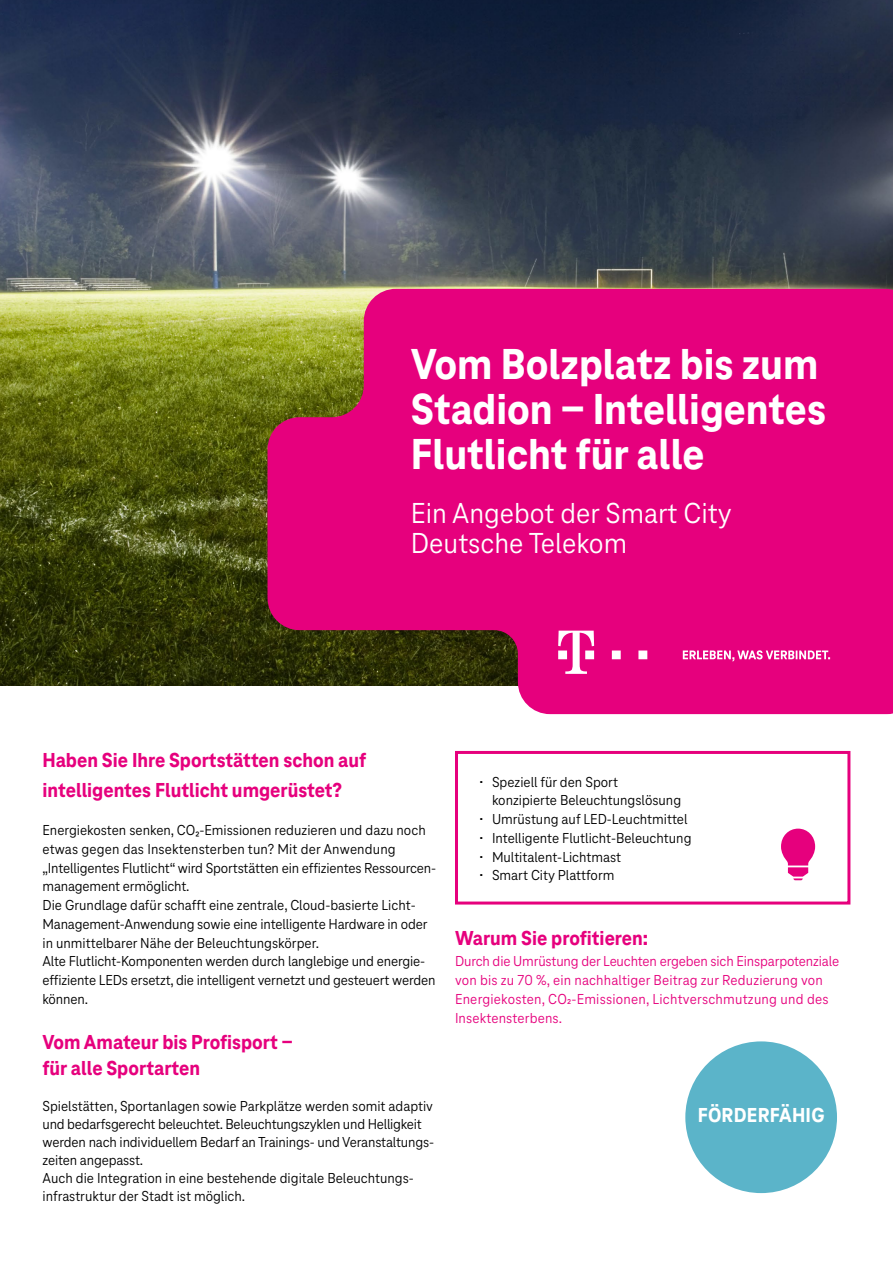
<style>
.page{position:relative;width:893px;height:1263px;background:#fff}
.page>*{position:absolute;margin:0;border:0;box-sizing:border-box;transform-origin:0 0}
.t1{font:800 45px/45px "Tele Neo";color:#fff}
.t2{font:30px/30px "Tele Neo";color:#fff}
.t3{font:800 21px/30px "Tele Neo";color:#e6007d}
.t4{font:800 21px "Tele Neo";letter-spacing:.01em;color:#fff}
.t5{font:15px/18.8px "Tele Neo";letter-spacing:-.005em;color:#000}
.t6{font:15px/18.8px "Tele Neo";letter-spacing:.01em;color:#e6007d}
</style>
<div class="page">
<img style="left:0;top:0;width:893px;height:685px">
<svg style="left:267px;top:289px;width:626px;height:425px;background:#d91177"></svg>
<svg style="left:683px;top:650px;width:147px;height:11px"></svg>
<svg style="left:558px;top:631px;width:36px;height:43px"></svg>
<svg style="left:612px;top:650px;width:9px;height:9px"></svg>
<svg style="left:638px;top:650px;width:9px;height:9px"></svg>
<div style="left:455px;top:751px;width:395px;height:153px;border:3px solid #e6007d"></div>
<svg style="left:781px;top:829px;width:34px;height:51px"></svg>
<div style="left:685px;top:1041px;width:152px;height:152px;background:#5bb4c9;border-radius:50%"></div>
<h1 class="t1" style="left:411px;top:342px;width:417px">Vom Bolzplatz bis zum<br>Stadion − Intelligentes<br>Flutlicht für alle</h1>
<h2 class="t2" style="left:411px;top:498px;width:322px">Ein Angebot der Smart City<br>Deutsche Telekom</h2>
<h3 class="t3" style="left:43px;top:745px;width:325px">Haben Sie Ihre Sportstätten schon auf intelligentes Flutlicht umgerüstet?</h3>
<p class="t5" style="left:43px;top:821px;width:395px">Energiekosten senken, CO₂-Emissionen reduzieren und dazu noch etwas gegen das Insektensterben tun? Mit der Anwendung „Intelligentes Flutlicht“ wird Sportstätten ein effizientes Ressourcen&shy;management ermöglicht.<br>Die Grundlage dafür schafft eine zentrale, Cloud-basierte Licht-Management-Anwendung sowie eine intelligente Hardware in oder in unmittelbarer Nähe der Beleuchtungskörper.<br>Alte Flutlicht-Komponenten werden durch langlebige und energie&shy;effiziente LEDs ersetzt, die intelligent vernetzt und gesteuert werden können.</p>
<h3 class="t3" style="left:43px;top:1029px;width:252px;line-height:26.2px">Vom Amateur bis Profisport − für alle Sportarten</h3>
<p class="t5" style="left:43px;top:1097px;width:393px;line-height:18px">Spielstätten, Sportanlagen sowie Parkplätze werden somit adaptiv und bedarfsgerecht beleuchtet. Beleuchtungszyklen und Helligkeit werden nach individuellem Bedarf an Trainings- und Veranstaltungs&shy;zeiten angepasst.<br>Auch die Integration in eine bestehende digitale Beleuchtungs&shy;infrastruktur der Stadt ist möglich.</p>
<p class="t5" style="left:492px;top:772px;width:191px;text-indent:-13px">• Speziell für den Sport konzipierte Beleuchtungslösung</p>
<p class="t5" style="left:479px;top:810px;width:210px">• Umrüstung auf LED-Leuchtmittel</p>
<p class="t5" style="left:479px;top:828px;width:214px">• Intelligente Flutlicht-Beleuchtung</p>
<p class="t5" style="left:479px;top:847px;width:143px">• Multitalent-Lichtmast</p>
<p class="t5" style="left:479px;top:866px;width:137px">• Smart City Plattform</p>
<h3 class="t3" style="left:455px;top:923px;width:195px">Warum Sie profitieren:</h3>
<p class="t6" style="left:455px;top:952px;width:386px">Durch die Umrüstung der Leuchten ergeben sich Einsparpotenziale von bis zu 70 %, ein nachhaltiger Beitrag zur Reduzierung von Energiekosten, CO2-Emissionen, Lichtverschmutzung und des Insektensterbens.</p>
<h3 class="t4" style="left:698px;top:1103px;width:128px">FÖRDERFÄHIG</h3>
</div>
